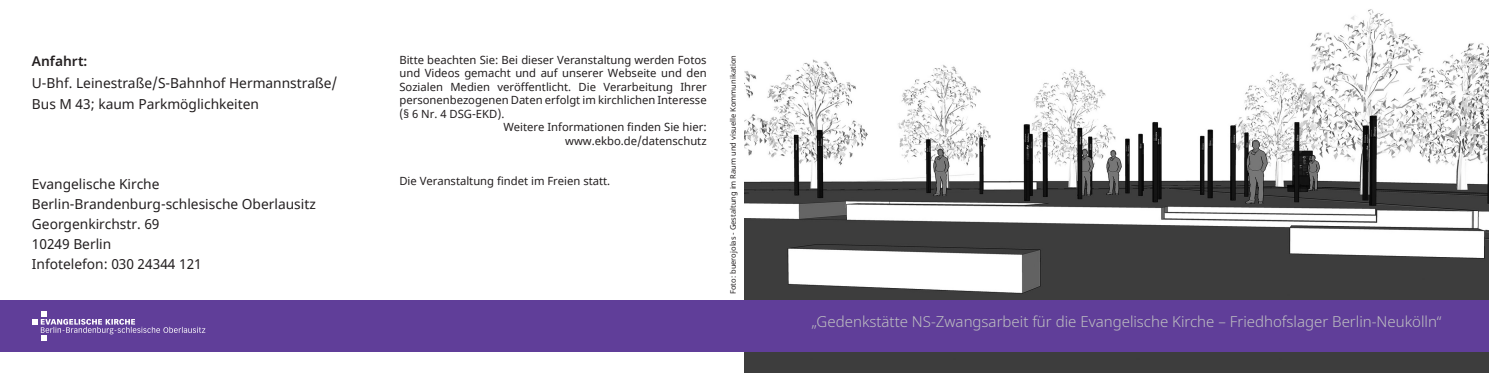
<style>
.page{position:relative;width:1489px;height:373px;background:#fff}
.page>*{position:absolute;margin:0;border:0;box-sizing:border-box;transform-origin:0 0}
.Einf__Abs{font:300 15px "Noto Sans";color:#bebfc2}
.t1{font:13.75px/21.2px "Noto Sans";color:#231f20}
.t2{font:11.25px/13.5px "Noto Sans";color:#231f20;text-align:justify}
.t3{font:7.5px "Noto Sans";color:#231f20}
.s1{font-weight:600}
</style>
<div class="page">
<img style="left:744px;top:9px;width:744px;height:363px">
<div style="left:0;top:299px;width:1488px;height:52px;background:#603e99"></div>
<svg style="left:33px;top:311px;width:172px;height:29px"></svg>
<p class="t1" style="left:32px;top:51px;width:307px"><span class="s1">Anfahrt:<br></span>U-Bhf. Leinestraße/S-Bahnhof Hermannstraße/<br>Bus M 43; kaum Parkmöglichkeiten</p>
<p class="t1" style="left:32px;top:173px;width:129px">Evangelische Kirche</p>
<p class="t1" style="left:32px;top:193px;width:285px">Berlin-Brandenburg-schlesische Oberlausitz</p>
<p class="t1" style="left:32px;top:213px;width:129px">Georgenkirchstr. 69</p>
<p class="t1" style="left:32px;top:233px;width:81px">10249 Berlin</p>
<p class="t1" style="left:32px;top:253px;width:171px">Infotelefon: 030 24344 121</p>
<p class="t2" style="left:399px;top:53px;width:309px">Bitte beachten Sie: Bei dieser Veranstaltung werden Fotos und Videos gemacht und auf unserer Webseite und den Sozialen Medien veröffentlicht. Die Verarbeitung Ihrer personenbezogenen Daten erfolgt im kirchlichen Interesse (§ 6 Nr. 4 DSG-EKD).</p>
<p class="t2" style="left:503px;top:120px;width:205px;text-align:right">Weitere Informationen finden Sie hier: www.ekbo.de/datenschutz</p>
<p class="t2" style="left:399px;top:174px;width:212px">Die Veranstaltung findet im Freien statt.</p>
<p class="t3" style="left:727px;top:293px;width:240px;rotate:-90deg">Foto: buerojolas - Gestaltung im Raum und visuelle Kommunikation</p>
<p class="Einf__Abs" style="left:811px;top:310px;width:631px">„Gedenkstätte NS-Zwangsarbeit für die Evangelische Kirche – Friedhofslager Berlin-Neukölln“</p>
</div>
